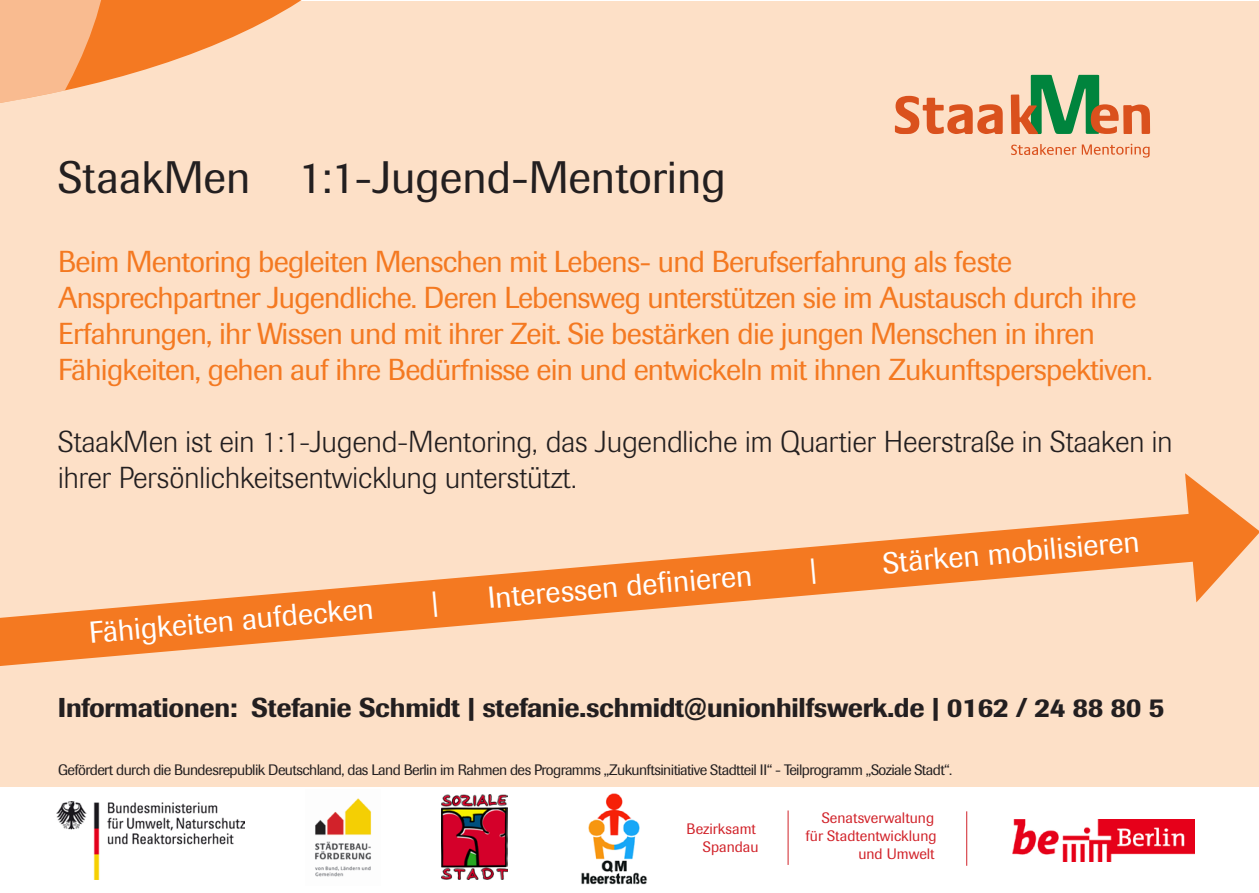
<style>
.page{position:relative;width:1259px;height:893px;background:#fff}
.page>*{position:absolute;margin:0;border:0;box-sizing:border-box;transform-origin:0 0}
.t1{font:45px "Imago BQ";color:#231f20}
.t2{font:30px/36px "Imago BQ";letter-spacing:-.025em;color:#f47921}
.t3{font:300 30px/36px "Imago BQ";color:#231f20}
.t4{font:30px "Imago BQ";color:#fff}
.t5{font:500 27px "Imago BQ";letter-spacing:-.01em;color:#231f20}
.t6{font:15px "Imago BQ";letter-spacing:-.04em;color:#231f20}
.t7{font:15px "Imago BQ";color:#d1232a}
</style>
<div class="page">
<div style="left:0;top:2px;width:1259px;height:785px;background:#fde0c7"></div>
<svg style="left:242px;top:0;width:196px;height:33px"></svg>
<svg style="left:0;top:0;width:242px;height:103px"></svg>
<svg style="left:0;top:514px;width:1197px;height:152px"></svg>
<svg style="left:1185px;top:473px;width:74px;height:129px"></svg>
<img style="left:57px;top:801px;width:187px;height:79px">
<img style="left:315px;top:798px;width:57px;height:79px">
<img style="left:442px;top:794px;width:65px;height:85px">
<hr style="left:787px;top:810px;width:1px;height:55px;background:#d1232a">
<hr style="left:966px;top:811px;width:1px;height:55px;background:#d1232a">
<img style="left:1012px;top:819px;width:182px;height:43px">
<img style="left:581px;top:793px;width:66px;height:92px">
<svg style="left:1010px;top:75px;width:140px;height:59px"></svg>
<svg style="left:895px;top:96px;width:107px;height:38px"></svg>
<svg style="left:1011px;top:144px;width:138px;height:14px"></svg>
<svg style="left:432px;top:592px;width:5px;height:25px"></svg>
<svg style="left:811px;top:559px;width:5px;height:25px"></svg>
<p class="t1" style="left:58px;top:151px;width:669px">StaakMen 1:1-Jugend-Mentoring</p>
<p class="t2" style="left:58px;top:244px;width:1096px">Beim Mentoring begleiten Menschen mit Lebens- und Berufserfahrung als feste Ansprechpartner Jugendliche. Deren Lebensweg unterstützen sie im Austausch durch ihre Erfahrungen, ihr Wissen und mit ihrer Zeit. Sie bestärken die jungen Menschen in ihren Fähigkeiten, gehen auf ihre Bedürfnisse ein und entwickeln mit ihnen Zukunftsperspektiven.</p>
<p class="t3" style="left:58px;top:424px;width:1116px">StaakMen ist ein 1:1-Jugend-Mentoring, das Jugendliche im Quartier Heerstraße in Staaken in ihrer Persönlichkeitsentwicklung unterstützt.</p>
<p class="t4" style="left:88px;top:615px;width:287px;rotate:-5deg">Fähigkeiten aufdecken</p>
<p class="t4" style="left:486px;top:580px;width:267px;rotate:-5deg">Interessen defi nieren</p>
<p class="t4" style="left:881px;top:546px;width:259px;rotate:-5deg">Stärken mobilisieren</p>
<p class="t5" style="left:58px;top:691px;width:1107px">Informationen: Stefanie Schmidt | stefanie.schmidt@unionhilfswerk.de | 0162 / 24 88 80 5</p>
<p class="t6" style="left:58px;top:761px;width:895px">Gefördert durch die Bundesrepublik Deutschland, das Land Berlin im Rahmen des Programms „Zukunftsinitiative Stadtteil II“ - Teilprogramm „Soziale Stadt“.</p>
<p class="t7" style="left:686px;top:820px;width:71px">Bezirksamt</p>
<p class="t7" style="left:703px;top:838px;width:57px">Spandau</p>
<p class="t7" style="left:822px;top:809px;width:114px">Senatsverwaltung</p>
<p class="t7" style="left:805px;top:827px;width:133px">für Stadtentwicklung</p>
<p class="t7" style="left:858px;top:845px;width:78px">und Umwelt</p>
</div>
